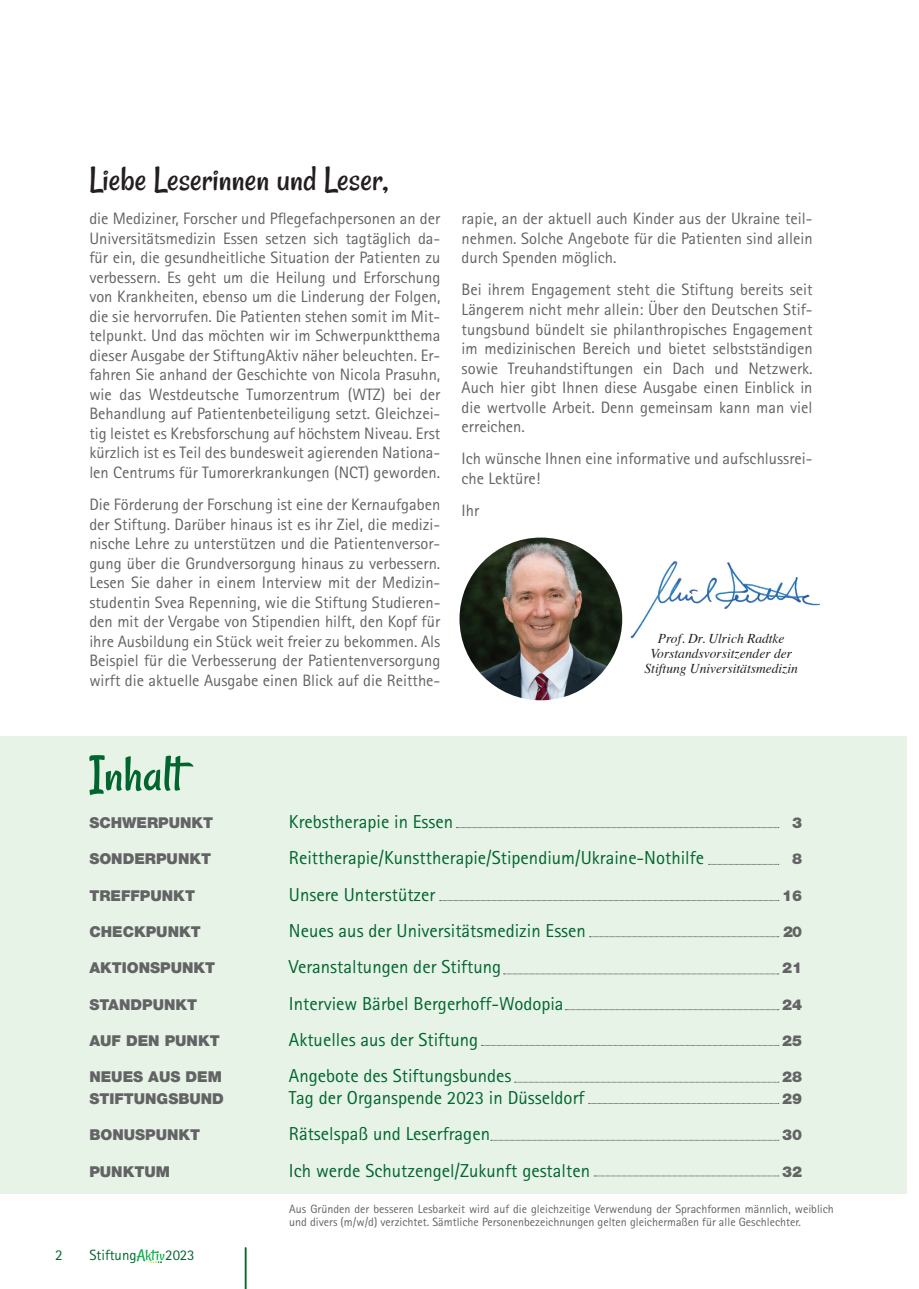
<style>
.page{position:relative;width:919px;height:1289px;background:#fff}
.page>*{position:absolute;margin:0;border:0;box-sizing:border-box;transform-origin:0 0}
.t1{font:54px "Rancho";color:#00652e}
.t2{font:36px "Rancho";color:#231f20}
.t3{font:18.75px "AT Rotis Sans Serif";color:#00652e}
.t4{font:16.5px/19.5px "AT Rotis Sans Serif";color:#636366;text-align:justify}
.t5{font:900 15px "Helvetica Neue";color:#636366}
.t6{font:15px "AT Rotis Sans Serif";color:#00652e}
.t7{font:14.85px "AT Rotis Sans Serif";color:#00652e}
.t8{font:italic 13.5px/15px "Times";color:#231f20;text-align:center}
.t9{font:12px/12.8px "AT Rotis Sans Serif";color:#636366}
.s1{font-family:"Rancho";font-size:16.2px;color:#0cae4c}
</style>
<div class="page">
<div style="left:0;top:736px;width:906px;height:457px;background:#e7f3e7"></div>
<img style="left:622px;top:561px;width:197px;height:77px">
<img style="left:459px;top:537px;width:163px;height:163px;border-radius:81px">
<svg style="left:708px;top:864px;width:70px;height:1px"></svg>
<svg style="left:503px;top:973px;width:275px;height:1px"></svg>
<svg style="left:565px;top:1009px;width:213px;height:1px"></svg>
<svg style="left:481px;top:1045px;width:297px;height:1px"></svg>
<svg style="left:588px;top:1103px;width:190px;height:1px"></svg>
<svg style="left:514px;top:1081px;width:264px;height:1px"></svg>
<svg style="left:594px;top:1175px;width:184px;height:1px"></svg>
<svg style="left:490px;top:1139px;width:287px;height:1px"></svg>
<svg style="left:589px;top:936px;width:189px;height:1px"></svg>
<svg style="left:439px;top:900px;width:339px;height:1px"></svg>
<svg style="left:456px;top:827px;width:322px;height:1px"></svg>
<svg style="left:146px;top:1261px;width:16px;height:1px"></svg>
<hr style="left:245px;top:1247px;width:1px;height:41px;background:#00652e">
<h2 class="t2" style="left:89px;top:157px;width:300px">Liebe Leserinnen und Leser,</h2>
<p class="t4" style="left:89px;top:209px;width:352px">die Mediziner, Forscher und Pflegefachpersonen an der Universitätsmedizin Essen setzen sich tagtäglich da&shy;für ein, die gesundheitliche Situation der Patienten zu verbessern. Es geht um die Heilung und Erforschung von Krankheiten, ebenso um die Linderung der Folgen, die sie hervorrufen. Die Patienten stehen somit im Mit&shy;telpunkt. Und das möchten wir im Schwerpunktthema dieser Ausgabe der StiftungAktiv näher beleuchten. Er&shy;fahren Sie anhand der Geschichte von Nicola Prasuhn, wie das Westdeutsche Tumorzentrum (WTZ) bei der Behandlung auf Patientenbeteiligung setzt. Gleichzei&shy;tig leistet es Krebsforschung auf höchstem Niveau. Erst kürzlich ist es Teil des bundesweit agierenden Nationa&shy;len Centrums für Tumorerkrankungen (NCT) geworden.</p>
<p class="t4" style="left:89px;top:494px;width:352px">Die Förderung der Forschung ist eine der Kernaufgaben der Stiftung. Darüber hinaus ist es ihr Ziel, die medizi&shy;nische Lehre zu unterstützen und die Patientenversor&shy;gung über die Grundversorgung hinaus zu verbessern.<br>Lesen Sie daher in einem Interview mit der Medizin&shy;studentin Svea Repenning, wie die Stiftung Studieren&shy;den mit der Vergabe von Stipendien hilft, den Kopf für ihre Ausbildung ein Stück weit freier zu bekommen. Als Beispiel für die Verbesserung der Patientenversorgung wirft die aktuelle Ausgabe einen Blick auf die Reitthe-</p>
<p class="t4" style="left:461px;top:209px;width:352px">rapie, an der aktuell auch Kinder aus der Ukraine teil&shy;nehmen. Solche Angebote für die Patienten sind allein durch Spenden möglich.</p>
<p class="t4" style="left:461px;top:280px;width:352px">Bei ihrem Engagement steht die Stiftung bereits seit Längerem nicht mehr allein: Über den Deutschen Stif&shy;tungsbund bündelt sie philanthropisches Engagement im medizinischen Bereich und bietet selbstständigen sowie Treuhandstiftungen ein Dach und Netzwerk.<br>Auch hier gibt Ihnen diese Ausgabe einen Einblick in die wertvolle Arbeit. Denn gemeinsam kann man viel erreichen.</p>
<p class="t4" style="left:461px;top:449px;width:352px">Ich wünsche Ihnen eine informative und aufschlussrei&shy;che Lektüre!</p>
<p class="t4" style="left:461px;top:500px;width:19px">Ihr</p>
<p class="t8" style="left:644px;top:629px;width:155px">Prof. Dr. Ulrich Radtke<br>Vorstandsvorsitzender der<br>Stiftung Universitätsmedizin</p>
<h1 class="t1" style="left:89px;top:741px;width:95px">Inhalt</h1>
<p class="t5" style="left:89px;top:813px;width:125px">SCHWERPUNKT</p>
<p class="t3" style="left:289px;top:810px;width:166px">Krebstherapie in Essen</p>
<p class="t5" style="left:792px;top:813px;width:12px">3</p>
<p class="t5" style="left:89px;top:850px;width:123px">SONDERPUNKT</p>
<p class="t3" style="left:289px;top:847px;width:416px">Reittherapie/Kunsttherapie/Stipendium/Ukraine-Nothilfe</p>
<p class="t5" style="left:792px;top:850px;width:12px">8</p>
<p class="t5" style="left:89px;top:886px;width:107px">TREFFPUNKT</p>
<p class="t3" style="left:289px;top:883px;width:148px">Unsere Unterstützer</p>
<p class="t5" style="left:782px;top:886px;width:22px">16</p>
<p class="t5" style="left:89px;top:922px;width:113px">CHECKPUNKT</p>
<p class="t3" style="left:289px;top:919px;width:298px">Neues aus der Universitätsmedizin Essen</p>
<p class="t5" style="left:783px;top:922px;width:21px">20</p>
<p class="t5" style="left:89px;top:959px;width:127px">AKTIONSPUNKT</p>
<p class="t3" style="left:289px;top:956px;width:214px">Veranstaltungen der Stiftung</p>
<p class="t5" style="left:782px;top:959px;width:22px">21</p>
<p class="t5" style="left:89px;top:995px;width:109px">STANDPUNKT</p>
<p class="t3" style="left:289px;top:992px;width:276px">Interview Bärbel Bergerhoff-Wodopia</p>
<p class="t5" style="left:782px;top:995px;width:22px">24</p>
<p class="t5" style="left:89px;top:1031px;width:132px">AUF DEN PUNKT</p>
<p class="t3" style="left:289px;top:1028px;width:191px">Aktuelles aus der Stiftung</p>
<p class="t5" style="left:782px;top:1031px;width:22px">25</p>
<p class="t5" style="left:89px;top:1068px;width:134px">NEUES AUS DEM</p>
<p class="t3" style="left:289px;top:1065px;width:224px">Angebote des Stiftungsbundes</p>
<p class="t5" style="left:782px;top:1068px;width:22px">28</p>
<p class="t5" style="left:89px;top:1089px;width:136px">STIFTUNGSBUND</p>
<p class="t3" style="left:289px;top:1086px;width:297px">Tag der Organspende 2023 in Düsseldorf</p>
<p class="t5" style="left:782px;top:1089px;width:22px">29</p>
<p class="t5" style="left:89px;top:1125px;width:112px">BONUSPUNKT</p>
<p class="t3" style="left:289px;top:1122px;width:202px">Rätselspaß und Leserfragen</p>
<p class="t5" style="left:782px;top:1125px;width:22px">30</p>
<p class="t5" style="left:89px;top:1162px;width:82px">PUNKTUM</p>
<p class="t3" style="left:289px;top:1159px;width:302px">Ich werde Schutzengel/Zukunft gestalten</p>
<p class="t5" style="left:782px;top:1162px;width:22px">32</p>
<p class="t6" style="left:55px;top:1245px;width:9px">2</p>
<p class="t7" style="left:89px;top:1245px;width:107px">Stiftung<span class="s1">Aktiv</span>2023</p>
<p class="t9" style="left:289px;top:1202px;width:546px">Aus Gründen der besseren Lesbarkeit wird auf die gleichzeitige Verwendung der Sprachformen männlich, weiblich und divers (m/w/d) verzichtet. Sämtliche Personenbezeichnungen gelten gleichermaßen für alle Geschlechter.</p>
</div>
